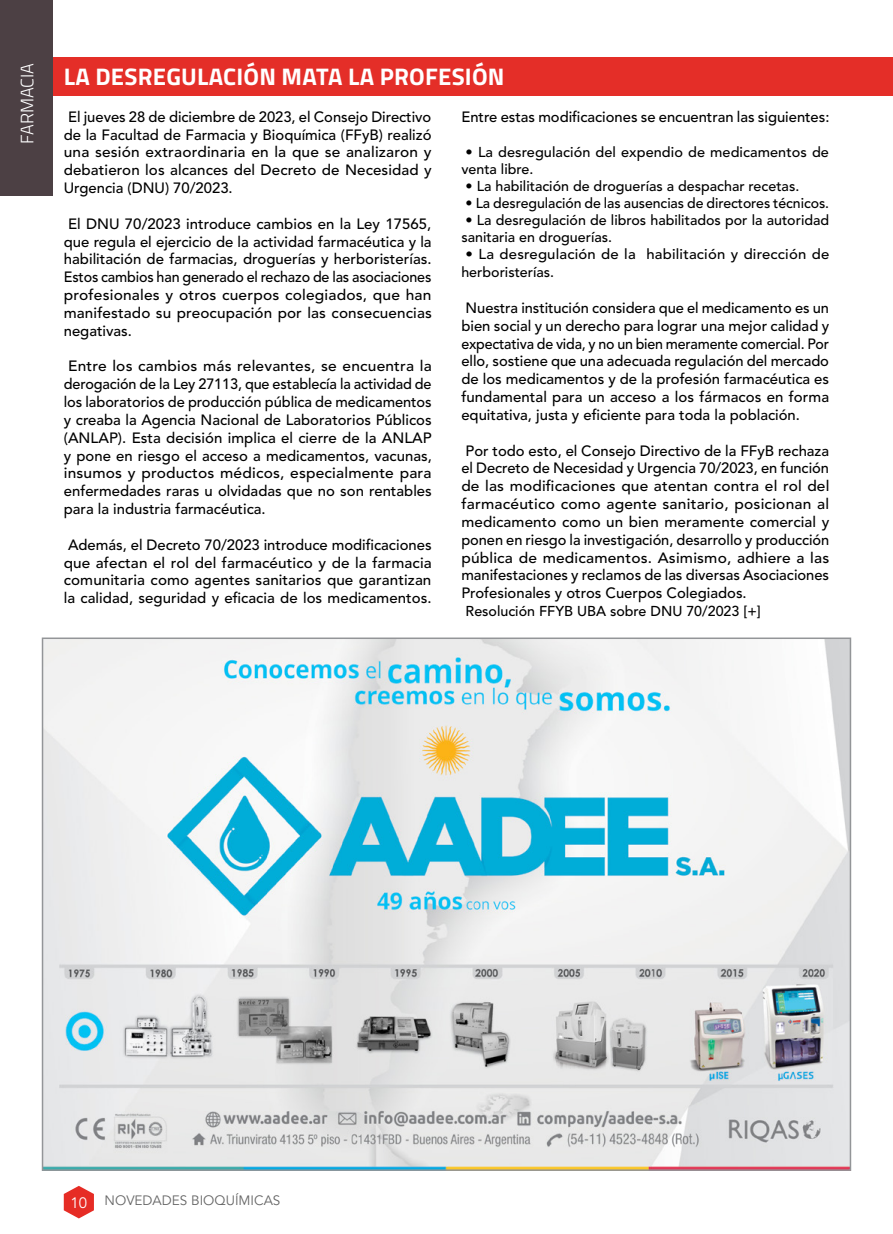
<style>
.page{position:relative;width:893px;height:1234px;background:#fff}
.page>*{position:absolute;margin:0;border:0;box-sizing:border-box;transform-origin:0 0}
.t1{font:700 24px "Titillium";letter-spacing:.01em;color:#fff}
.t2{font:300 18px "Titillium";color:#fff}
.t3{font:500 14.85px/17.9px "Avenir LT Std";color:#000;text-align:justify}
.t4{font:500 14.85px/17.9px "Avenir LT Std";color:#000;text-align:justify;scale:1.04 1}
.t5{font:500 14.25px/17.1px "Avenir LT Std";color:#000}
.t6{font:500 14.25px/17.9px "Avenir LT Std";color:#000;scale:1.04 1}
.t7{font:13.5px "Avenir LT Std";color:#666}
.s1{font-size:15px;color:#fff}
</style>
<div class="page">
<div style="left:0;top:0;width:53px;height:196px;background:#4c4044"></div>
<svg style="left:64px;top:1186px;width:30px;height:32px"></svg>
<img style="left:45px;top:640px;width:803px;height:527px">
<div style="left:0;top:58px;width:893px;height:38px;background:#e42e28"></div>
<div style="left:0;top:0;width:52px;height:195px;background:#4c4044"></div>
<p class="t2" style="left:14px;top:144px;width:82px;rotate:-90deg">FARMACIA</p>
<h1 class="t1" style="left:64px;top:58px;width:442px">LA DESREGULACIÓN MATA LA PROFESIÓN</h1>
<p class="t2" style="left:15px;top:154px;width:91px;rotate:-90deg">DISTINCIÓN</p>
<p class="t3" style="left:461px;top:108px;width:370px">Entre estas modificaciones se encuentran las siguientes:</p>
<p class="t5" style="left:461px;top:143px;width:369px">• La desregulación del expendio de medicamentos de venta libre.</p>
<p class="t5" style="left:466px;top:178px;width:335px">• La habilitación de droguerías a despachar recetas.</p>
<p class="t5" style="left:466px;top:195px;width:365px">• La desregulación de las ausencias de directores técnicos.</p>
<p class="t5" style="left:461px;top:212px;width:369px">• La desregulación de libros habilitados por la autoridad sanitaria en droguerías.</p>
<p class="t6" style="left:461px;top:246px;width:355px">• La desregulación de la habilitación y dirección de herboristerías.</p>
<p class="t3" style="left:461px;top:299px;width:369px">Nuestra institución considera que el medicamento es un bien social y un derecho para lograr una mejor calidad y expectativa de vida, y no un bien meramente comercial. Por ello, sostiene que una adecuada regulación del mercado de los medicamentos y de la profesión farmacéutica es fundamental para un acceso a los fármacos en forma equitativa, justa y eficiente para toda la población.</p>
<p class="t3" style="left:461px;top:442px;width:370px">Por todo esto, el Consejo Directivo de la FFyB rechaza el Decreto de Necesidad y Urgencia 70/2023, en función de las modificaciones que atentan contra el rol del farmacéutico como agente sanitario, posicionan al medicamento como un bien meramente comercial y ponen en riesgo la investigación, desarrollo y producción pública de medicamentos. Asimismo, adhiere a las manifestaciones y reclamos de las diversas Asociaciones Profesionales y otros Cuerpos Colegiados.</p>
<p class="t5" style="left:466px;top:602px;width:297px">Resolución FFYB UBA sobre DNU 70/2023 [+]</p>
<p class="t3" style="left:64px;top:108px;width:369px">El jueves 28 de diciembre de 2023, el Consejo Directivo de la Facultad de Farmacia y Bioquímica (FFyB) realizó una sesión extraordinaria en la que se analizaron y debatieron los alcances del Decreto de Necesidad y Urgencia (DNU) 70/2023.</p>
<p class="t3" style="left:64px;top:215px;width:370px">El DNU 70/2023 introduce cambios en la Ley 17565, que regula el ejercicio de la actividad farmacéutica y la habilitación de farmacias, droguerías y herboristerías.<br>Estos cambios han generado el rechazo de las asociaciones profesionales y otros cuerpos colegiados, que han manifestado su preocupación por las consecuencias negativas.</p>
<p class="t4" style="left:64px;top:357px;width:355px">Entre los cambios más relevantes, se encuentra la derogación de la Ley 27113, que establecía la actividad de los laboratorios de producción pública de medicamentos y creaba la Agencia Nacional de Laboratorios Públicos (ANLAP). Esta decisión implica el cierre de la ANLAP y pone en riesgo el acceso a medicamentos, vacunas, insumos y productos médicos, especialmente para enfermedades raras u olvidadas que no son rentables para la industria farmacéutica.</p>
<p class="t3" style="left:64px;top:536px;width:369px">Además, el Decreto 70/2023 introduce modificaciones que afectan el rol del farmacéutico y de la farmacia comunitaria como agentes sanitarios que garantizan la calidad, seguridad y eficacia de los medicamentos.</p>
<p class="t7" style="left:71px;top:1192px;width:211px"><span class="s1">10</span> NOVEDADES BIOQUÍMICAS</p>
</div>
